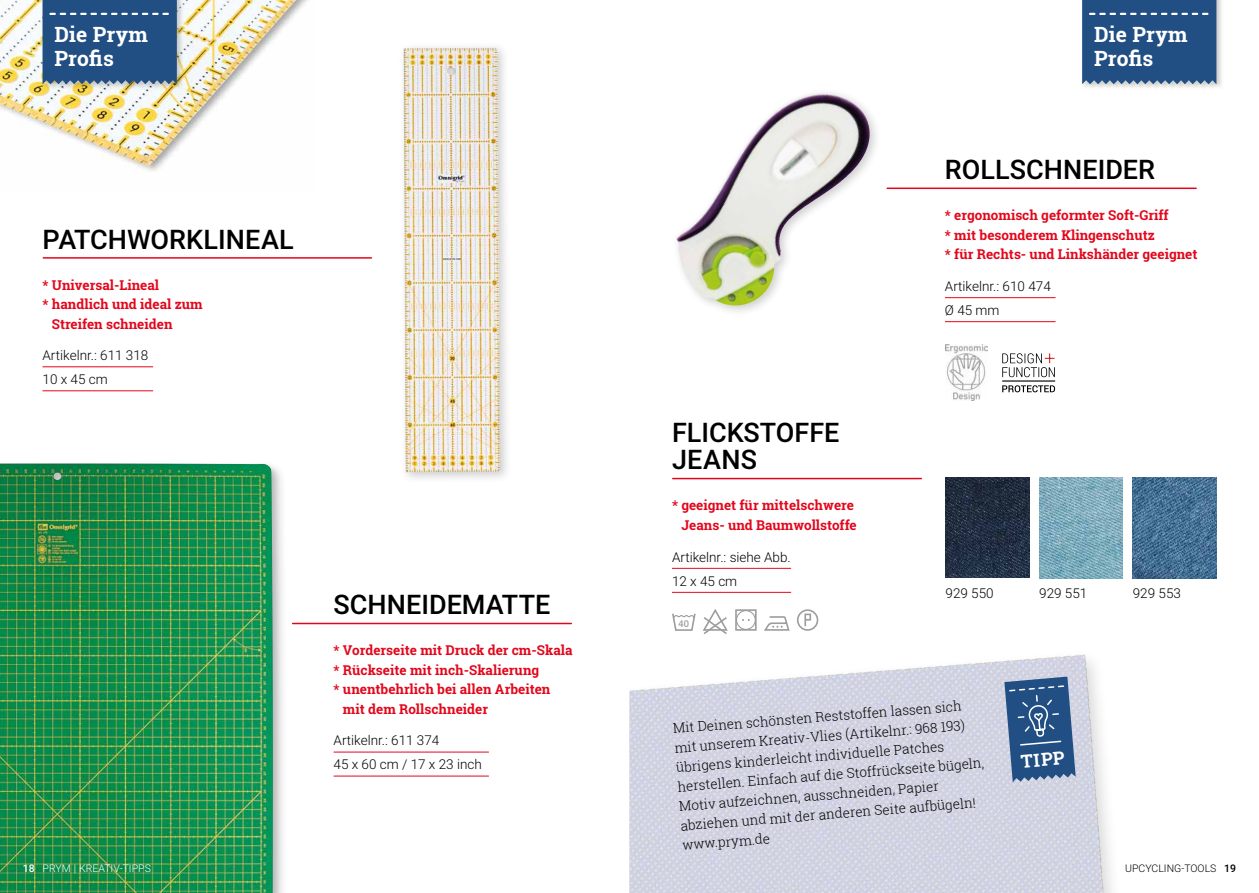
<style>
.page{position:relative;width:1259px;height:893px;background:#fff}
.page>*{position:absolute;margin:0;border:0;box-sizing:border-box;transform-origin:0 0}
.t1{font:500 27px/27px "Roboto";color:#000}
.t2{font:700 21px/24px "Roboto Slab";letter-spacing:.01em;color:#fff}
.t3{font:700 18px "Roboto Slab";color:#fff}
.t4{font:700 13.5px/19.5px "Roboto Slab";color:#e3061b}
.t5{font:300 13.5px/19.6px "Roboto Slab";color:#000}
.t6{font:300 13.5px/24px "Roboto";color:#000}
.t7{font:300 10.5px "Roboto";color:#fff}
.t8{font:300 10.5px "Roboto";color:#000}
.t9{font:500 9.45px "Helvetica Neue";color:#9d9d9c}
.s1{font-weight:500}
</style>
<div class="page">
<img style="left:0;top:0;width:308px;height:172px">
<div style="left:0;top:460px;width:288px;height:433px;background:#000;opacity:.2"></div>
<img style="left:0;top:463px;width:273px;height:430px">
<div style="left:397px;top:43px;width:115px;height:441px;background:#000;opacity:.2"></div>
<img style="left:403px;top:48px;width:97px;height:424px">
<hr style="left:43px;top:257px;width:328px;height:2px;background:#e3061b">
<hr style="left:43px;top:366px;width:110px;height:1px;background:#e3061b">
<hr style="left:43px;top:390px;width:110px;height:1px;background:#e3061b">
<img style="left:629px;top:654px;width:483px;height:239px">
<svg style="left:1004px;top:677px;width:71px;height:105px;background:#486d99"></svg>
<hr style="left:333px;top:752px;width:156px;height:1px;background:#e3061b">
<hr style="left:333px;top:776px;width:156px;height:1px;background:#e3061b">
<hr style="left:293px;top:623px;width:278px;height:1px;background:#e3061b">
<div style="left:670px;top:87px;width:212px;height:230px;background:#000;opacity:.2"></div>
<img style="left:789px;top:93px;width:34px;height:9px">
<hr style="left:887px;top:188px;width:309px;height:1px;background:#e3061b">
<hr style="left:945px;top:297px;width:110px;height:1px;background:#e3061b">
<hr style="left:945px;top:321px;width:110px;height:1px;background:#e3061b">
<img style="left:946px;top:344px;width:41px;height:57px">
<svg style="left:1002px;top:353px;width:52px;height:24px"></svg>
<svg style="left:1002px;top:385px;width:53px;height:7px"></svg>
<hr style="left:1002px;top:380px;width:53px;height:2px;background:#000">
<div style="left:41px;top:0;width:143px;height:91px;background:#000;opacity:.2"></div>
<div style="left:43px;top:0;width:134px;height:84px;background:#214f84"></div>
<div style="left:1080px;top:0;width:144px;height:91px;background:#000;opacity:.2"></div>
<div style="left:1082px;top:0;width:134px;height:84px;background:#214f84"></div>
<hr style="left:673px;top:478px;width:248px;height:1px;background:#e3061b">
<hr style="left:672px;top:568px;width:119px;height:1px;background:#e3061b">
<hr style="left:672px;top:592px;width:119px;height:1px;background:#e3061b">
<svg style="left:797px;top:609px;width:22px;height:22px"></svg>
<svg style="left:764px;top:616px;width:26px;height:15px"></svg>
<div style="left:735px;top:609px;width:21px;height:22px;border:2px solid #9d9d9c"></div>
<div style="left:736px;top:610px;width:20px;height:20px;border:1px solid #9d9d9c;border-radius:50%"></div>
<svg style="left:672px;top:609px;width:56px;height:25px"></svg>
<img style="left:1132px;top:477px;width:84px;height:101px">
<img style="left:945px;top:477px;width:84px;height:101px">
<img style="left:1039px;top:477px;width:83px;height:101px">
<h2 class="t2" style="left:54px;top:22px;width:95px">Die Prym<br>Profis</h2>
<h2 class="t2" style="left:1094px;top:22px;width:95px">Die Prym<br>Profis</h2>
<h1 class="t1" style="left:43px;top:225px;width:253px">PATCHWORKLINEAL</h1>
<p class="t4" style="left:43px;top:275px;width:118px">* Universal-Lineal</p>
<p class="t4" style="left:43px;top:294px;width:162px">* handlich und ideal zum</p>
<p class="t4" style="left:52px;top:314px;width:122px">Streifen schneiden</p>
<p class="t6" style="left:43px;top:343px;width:107px">Artikelnr.: 611 318<br>10 x 45 cm</p>
<h1 class="t1" style="left:333px;top:590px;width:218px">SCHNEIDEMATTE</h1>
<p class="t4" style="left:333px;top:640px;width:240px">* Vorderseite mit Druck der cm-Skala</p>
<p class="t4" style="left:333px;top:660px;width:207px">* Rückseite mit inch-Skalierung</p>
<p class="t4" style="left:333px;top:679px;width:218px">* unentbehrlich bei allen Arbeiten</p>
<p class="t4" style="left:343px;top:699px;width:147px">mit dem Rollschneider</p>
<p class="t6" style="left:333px;top:728px;width:150px">Artikelnr.: 611 374<br>45 x 60 cm / 17 x 23 inch</p>
<h1 class="t1" style="left:945px;top:155px;width:212px">ROLLSCHNEIDER</h1>
<p class="t4" style="left:945px;top:205px;width:254px">* ergonomisch geformter Soft-Griff<br>* mit besonderem Klingenschutz<br>* für Rechts- und Linkshänder geeignet</p>
<h1 class="t1" style="left:672px;top:418px;width:169px">FLICKSTOFFE<br>JEANS</h1>
<p class="t4" style="left:672px;top:495px;width:186px;text-align:right">* geeignet für mittelschwere<br>Jeans- und Baumwollstoffe</p>
<p class="t6" style="left:672px;top:544px;width:120px">Artikelnr.: siehe Abb.<br>12 x 45 cm</p>
<p class="t9" style="left:678px;top:616px;width:12px">40</p>
<p class="t6" style="left:945px;top:274px;width:107px">Artikelnr.: 610 474<br>Ø 45 mm</p>
<p class="t6" style="left:945px;top:580px;width:50px">929 550</p>
<p class="t6" style="left:1039px;top:580px;width:50px">929 551</p>
<p class="t6" style="left:1132px;top:580px;width:50px">929 553</p>
<p class="t5" style="left:672px;top:717px;width:309px;rotate:-4deg">Mit Deinen schönsten Reststoffen lassen sich mit unserem Kreativ-Vlies (Artikelnr.: 968 193) übrigens kinderleicht individuelle Patches herstellen. Einfach auf die Stoffrückseite bügeln, Motiv aufzeichnen, ausschneiden, Papier abziehen und mit der anderen Seite aufbügeln! www.prym.de</p>
<h3 class="t3" style="left:1019px;top:749px;width:46px;rotate:-5deg">TIPP</h3>
<p class="t7" style="left:23px;top:861px;width:129px"><span class="s1">18</span> PRYM | KREATIV-TIPPS</p>
<p class="t8" style="left:1125px;top:861px;width:112px">UPCYCLING-TOOLS <span class="s1">19</span></p>
</div>
